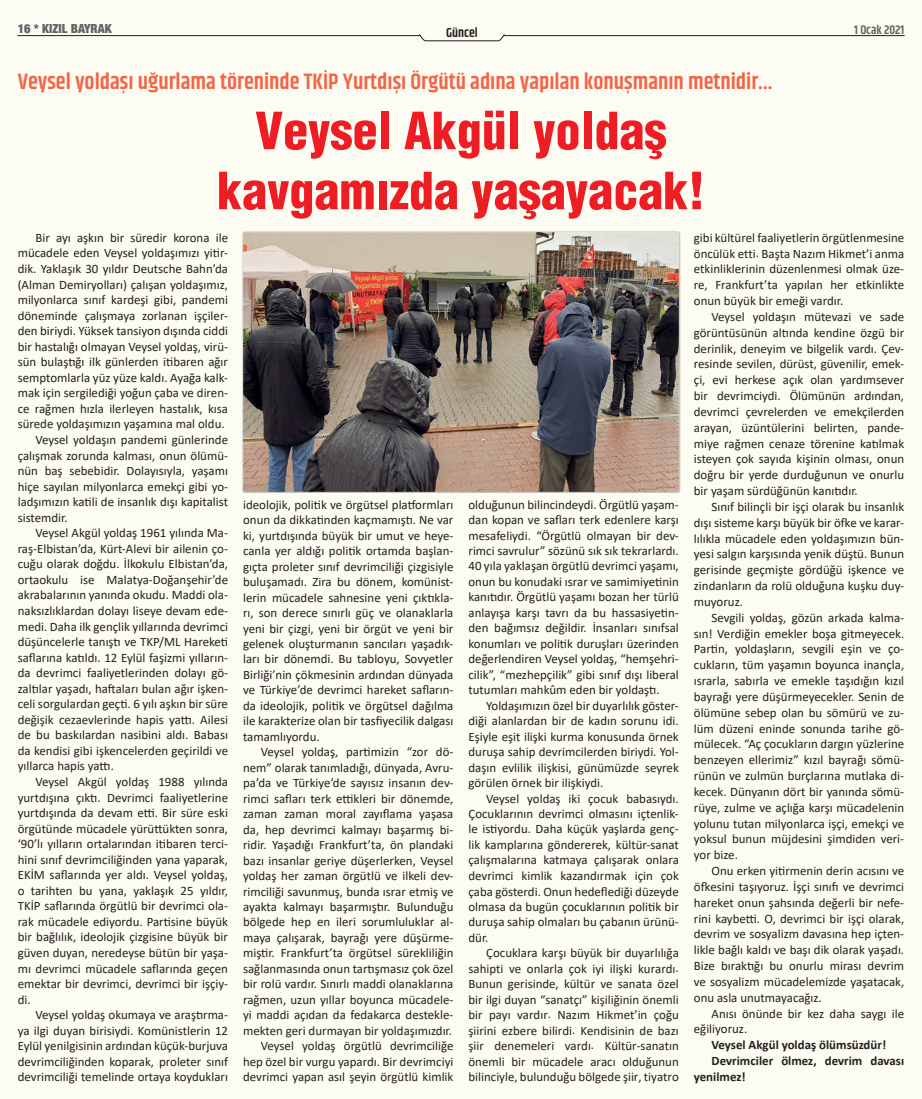
<style>
.page{position:relative;width:922px;height:1099px;background:#fff}
.page>*{position:absolute;margin:0;border:0;box-sizing:border-box;transform-origin:0 0}
.ana_başlık{font:900 condensed 50px/60px "Helvetica";color:#ee1d23;text-align:center}
.üst_başlık{font:600 22.5px "Khand";color:#f26648}
.t1{font:600 13.12px "Khand";color:#231f20}
.t2{font:12.88px/15.5px "Calibri";color:#231f20;text-align:justify}
.t3{font:700 12.88px/15.9px "Calibri";color:#231f20}
.t4{font:900 condensed 12.5px "Helvetica Neue";color:#636366}
.t5{font:600 12.5px "Khand";color:#636366}
</style>
<div class="page">
<div style="left:0;top:0;width:921px;height:1098px;background:#fdfcf3"></div>
<hr style="left:18px;top:35px;width:402px;height:1px;background:#231f20">
<hr style="left:503px;top:35px;width:400px;height:1px;background:#231f20">
<svg style="left:419px;top:34px;width:85px;height:7px"></svg>
<div style="left:241px;top:230px;width:439px;height:263px;background:#231f20;opacity:.4"></div>
<img style="left:243px;top:232px;width:435px;height:260px">
<p class="t4" style="left:18px;top:20px;width:95px">16 * KIZIL BAYRAK</p>
<p class="t5" style="left:854px;top:22px;width:52px">1 Ocak 2021</p>
<p class="t1" style="left:446px;top:24px;width:33px">Güncel</p>
<p class="üst_başlık" style="left:18px;top:67px;width:756px">Veysel yoldaşı uğurlama töreninde TKİP Yurtdışı Örgütü adına yapılan konuşmanın metnidir...</p>
<p class="ana_başlık" style="left:217px;top:100px;width:489px">Veysel Akgül yoldaş kavgamızda yaşayacak!</p>
<p class="t2" style="left:18px;top:229px;width:212px;text-indent:18px">Bir ayı aşkın bir süredir korona ile mücadele eden Veysel yoldaşımızı yitir&shy;dik. Yaklaşık 30 yıldır Deutsche Bahn’da (Alman Demiryolları) çalışan yoldaşımız, milyonlarca sınıf kardeşi gibi, pandemi döneminde çalışmaya zorlanan işçiler&shy;den biriydi. Yüksek tansiyon dışında ciddi bir hastalığı olmayan Veysel yoldaş, virü&shy;sün bulaştığı ilk günlerden itibaren ağır semptomlarla yüz yüze kaldı. Ayağa kalk&shy;mak için sergilediği yoğun çaba ve diren&shy;ce rağmen hızla ilerleyen hastalık, kısa sürede yoldaşımızın yaşamına mal oldu.</p>
<p class="t2" style="left:18px;top:431px;width:212px;text-indent:18px">Veysel yoldaşın pandemi günlerinde çalışmak zorunda kalması, onun ölümü&shy;nün baş sebebidir. Dolayısıyla, yaşamı hiçe sayılan milyonlarca emekçi gibi yo&shy;ladşımızın katili de insanlık dışı kapitalist sistemdir.</p>
<p class="t2" style="left:18px;top:525px;width:212px;text-indent:18px">Veysel Akgül yoldaş 1961 yılında Ma&shy;raş-Elbistan’da, Kürt-Alevi bir ailenin ço&shy;cuğu olarak doğdu. İlkokulu Elbistan’da, ortaokulu ise Malatya-Doğanşehir’de akrabalarının yanında okudu. Maddi ola&shy;naksızlıklardan dolayı liseye devam ede&shy;medi. Daha ilk gençlik yıllarında devrimci düşüncelerle tanıştı ve TKP/ML Hareketi saflarına katıldı. 12 Eylül faşizmi yılların&shy;da devrimci faaliyetlerinden dolayı gö&shy;zaltılar yaşadı, haftaları bulan ağır işken&shy;celi sorgulardan geçti. 6 yılı aşkın bir süre değişik cezaevlerinde hapis yattı. Ailesi de bu baskılardan nasibini aldı. Babası da kendisi gibi işkencelerden geçirildi ve yıllarca hapis yattı.</p>
<p class="t2" style="left:18px;top:773px;width:212px;text-indent:18px">Veysel Akgül yoldaş 1988 yılında yurtdışına çıktı. Devrimci faaliyetlerine yurtdışında da devam etti. Bir süre eski örgütünde mücadele yürüttükten sonra, ‘90’lı yılların ortalarından itibaren terci&shy;hini sınıf devrimciliğinden yana yaparak, EKİM saflarında yer aldı. Veysel yoldaş, o tarihten bu yana, yaklaşık 25 yıldır, TKİP saflarında örgütlü bir devrimci ola&shy;rak mücadele ediyordu. Partisine büyük bir bağlılık, ideolojik çizgisine büyük bir güven duyan, neredeyse bütün bir yaşa&shy;mı devrimci mücadele saflarında geçen emektar bir devrimci, devrimci bir işçiy&shy;di.</p>
<p class="t2" style="left:18px;top:1006px;width:212px;text-indent:18px">Veysel yoldaş okumaya ve araştırma&shy;ya ilgi duyan birisiydi. Komünistlerin 12<br>Eylül yenilgisinin ardından küçük-burjuva devrimciliğinden koparak, proleter sınıf devrimciliği temelinde ortaya koydukları</p>
<p class="t2" style="left:693px;top:229px;width:212px;line-height:15.9px">gibi kültürel faaliyetlerin örgütlenmesine öncülük etti. Başta Nazım Hikmet’i anma etkinliklerinin düzenlenmesi olmak üze&shy;re, Frankfurt’ta yapılan her etkinlikte onun büyük bir emeği vardır.</p>
<p class="t2" style="left:693px;top:308px;width:212px;line-height:15.9px;text-indent:18px">Veysel yoldaşın mütevazi ve sade görüntüsünün altında kendine özgü bir derinlik, deneyim ve bilgelik vardı. Çev&shy;resinde sevilen, dürüst, güvenilir, emek&shy;çi, evi herkese açık olan yardımsever bir devrimciydi. Ölümünün ardından, devrimci çevrelerden ve emekçilerden arayan, üzüntülerini belirten, pande&shy;miye rağmen cenaze törenine katılmak isteyen çok sayıda kişinin olması, onun doğru bir yerde durduğunun ve onurlu bir yaşam sürdüğünün kanıtıdır.</p>
<p class="t2" style="left:693px;top:498px;width:212px;line-height:15.9px;text-indent:18px">Sınıf bilinçli bir işçi olarak bu insanlık dışı sisteme karşı büyük bir öfke ve karar&shy;lılıkla mücadele eden yoldaşımızın bün&shy;yesi salgın karşısında yenik düştü. Bunun gerisinde geçmişte gördüğü işkence ve zindanların da rolü olduğuna kuşku duy&shy;muyoruz.</p>
<p class="t2" style="left:693px;top:609px;width:212px;line-height:15.9px;text-indent:18px">Sevgili yoldaş, gözün arkada kalma&shy;sın! Verdiğin emekler boşa gitmeyecek.<br>Partin, yoldaşların, sevgili eşin ve ço&shy;cukların, tüm yaşamın boyunca inançla, ısrarla, sabırla ve emekle taşıdığın kızıl bayrağı yere düşürmeyecekler. Senin de ölümüne sebep olan bu sömürü ve zu&shy;lüm düzeni eninde sonunda tarihe gö&shy;mülecek. “Aç çocukların dargın yüzlerine benzeyen ellerimiz” kızıl bayrağı sömü&shy;rünün ve zulmün burçlarına mutlaka di&shy;kecek. Dünyanın dört bir yanında sömü&shy;rüye, zulme ve açlığa karşı mücadelenin yolunu tutan milyonlarca işçi, emekçi ve yoksul bunun müjdesini şimdiden veri&shy;yor bize.</p>
<p class="t2" style="left:693px;top:862px;width:212px;line-height:15.9px;text-indent:18px">Onu erken yitirmenin derin acısını ve öfkesini taşıyoruz. İşçi sınıfı ve devrimci hareket onun şahsında değerli bir nefe&shy;rini kaybetti. O, devrimci bir işçi olarak, devrim ve sosyalizm davasına hep içten&shy;likle bağlı kaldı ve başı dik olarak yaşadı.<br>Bize bıraktığı bu onurlu mirası devrim ve sosyalizm mücadelemizde yaşatacak, onu asla unutmayacağız.</p>
<p class="t2" style="left:693px;top:1004px;width:212px;line-height:15.9px;text-indent:18px">Anısı önünde bir kez daha saygı ile eğiliyoruz.</p>
<p class="t3" style="left:711px;top:1036px;width:176px">Veysel Akgül yoldaş ölümsüzdür!</p>
<p class="t3" style="left:693px;top:1052px;width:212px;text-indent:18px">Devrimciler ölmez, devrim davası yenilmez!</p>
<p class="t2" style="left:468px;top:496px;width:212px">olduğunun bilincindeydi. Örgütlü yaşam&shy;dan kopan ve safları terk edenlere karşı mesafeliydi. “Örgütlü olmayan bir dev&shy;rimci savrulur” sözünü sık sık tekrarlardı.<br>40 yıla yaklaşan örgütlü devrimci yaşamı, onun bu konudaki ısrar ve samimiyetinin kanıtıdır. Örgütlü yaşamı bozan her türlü anlayışa karşı tavrı da bu hassasiyetin&shy;den bağımsız değildir. İnsanları sınıfsal konumları ve politik duruşları üzerinden değerlendiren Veysel yoldaş, “hemşehri&shy;cilik”, “mezhepçilik” gibi sınıf dışı liberal tutumları mahkûm eden bir yoldaştı.</p>
<p class="t2" style="left:468px;top:697px;width:212px;text-indent:18px">Yoldaşımızın özel bir duyarlılık göster&shy;diği alanlardan bir de kadın sorunu idi.<br>Eşiyle eşit ilişki kurma konusunda örnek duruşa sahip devrimcilerden biriydi. Yol&shy;daşın evlilik ilişkisi, günümüzde seyrek görülen örnek bir ilişkiydi.</p>
<p class="t2" style="left:468px;top:790px;width:212px;text-indent:18px">Veysel yoldaş iki çocuk babasıydı.<br>Çocuklarının devrimci olmasını içtenlik&shy;le istiyordu. Daha küçük yaşlarda genç&shy;lik kamplarına göndererek, kültür-sanat çalışmalarına katmaya çalışarak onlara devrimci kimlik kazandırmak için çok çaba gösterdi. Onun hedeflediği düzeyde olmasa da bugün çocuklarının politik bir duruşa sahip olmaları bu çabanın ürünü&shy;dür.</p>
<p class="t2" style="left:468px;top:945px;width:212px;text-indent:18px">Çocuklara karşı büyük bir duyarlılığa sahipti ve onlarla çok iyi ilişki kurardı.<br>Bunun gerisinde, kültür ve sanata özel bir ilgi duyan “sanatçı” kişiliğinin önemli bir payı vardır. Nazım Hikmet’in çoğu şiirini ezbere bilirdi. Kendisinin de bazı şiir denemeleri vardı. Kültür-sanatın önemli bir mücadele aracı olduğunun bilinciyle, bulunduğu bölgede şiir, tiyatro</p>
<p class="t2" style="left:243px;top:496px;width:212px">ideolojik, politik ve örgütsel platformları onun da dikkatinden kaçmamıştı. Ne var ki, yurtdışında büyük bir umut ve heye&shy;canla yer aldığı politik ortamda başlan&shy;gıçta proleter sınıf devrimciliği çizgisiyle buluşamadı. Zira bu dönem, komünist&shy;lerin mücadele sahnesine yeni çıktıkla&shy;rı, son derece sınırlı güç ve olanaklarla yeni bir çizgi, yeni bir örgüt ve yeni bir gelenek oluşturmanın sancıları yaşadık&shy;ları bir dönemdi. Bu tabloyu, Sovyetler Birliği’nin çökmesinin ardından dünyada ve Türkiye’de devrimci hareket safların&shy;da ideolojik, politik ve örgütsel dağılma ile karakterize olan bir tasfiyecilik dalgası tamamlıyordu.</p>
<p class="t2" style="left:243px;top:744px;width:212px;text-indent:18px">Veysel yoldaş, partimizin “zor dö&shy;nem” olarak tanımladığı, dünyada, Avru&shy;pa’da ve Türkiye’de sayısız insanın dev&shy;rimci safları terk ettikleri bir dönemde, zaman zaman moral zayıflama yaşasa da, hep devrimci kalmayı başarmış bi&shy;ridir. Yaşadığı Frankfurt’ta, ön plandaki bazı insanlar geriye düşerlerken, Veysel yoldaş her zaman örgütlü ve ilkeli dev&shy;rimciliği savunmuş, bunda ısrar etmiş ve ayakta kalmayı başarmıştır. Bulunduğu bölgede hep en ileri sorumluluklar al&shy;maya çalışarak, bayrağı yere düşürme&shy;miştir. Frankfurt’ta örgütsel sürekliliğin sağlanmasında onun tartışmasız çok özel bir rolü vardır. Sınırlı maddi olanaklarına rağmen, uzun yıllar boyunca mücadele&shy;yi maddi açıdan da fedakarca destekle&shy;mekten geri durmayan bir yoldaşımızdır.</p>
<p class="t2" style="left:243px;top:1037px;width:212px;text-indent:18px">Veysel yoldaş örgütlü devrimciliğe hep özel bir vurgu yapardı. Bir devrimciyi devrimci yapan asıl şeyin örgütlü kimlik</p>
</div>
